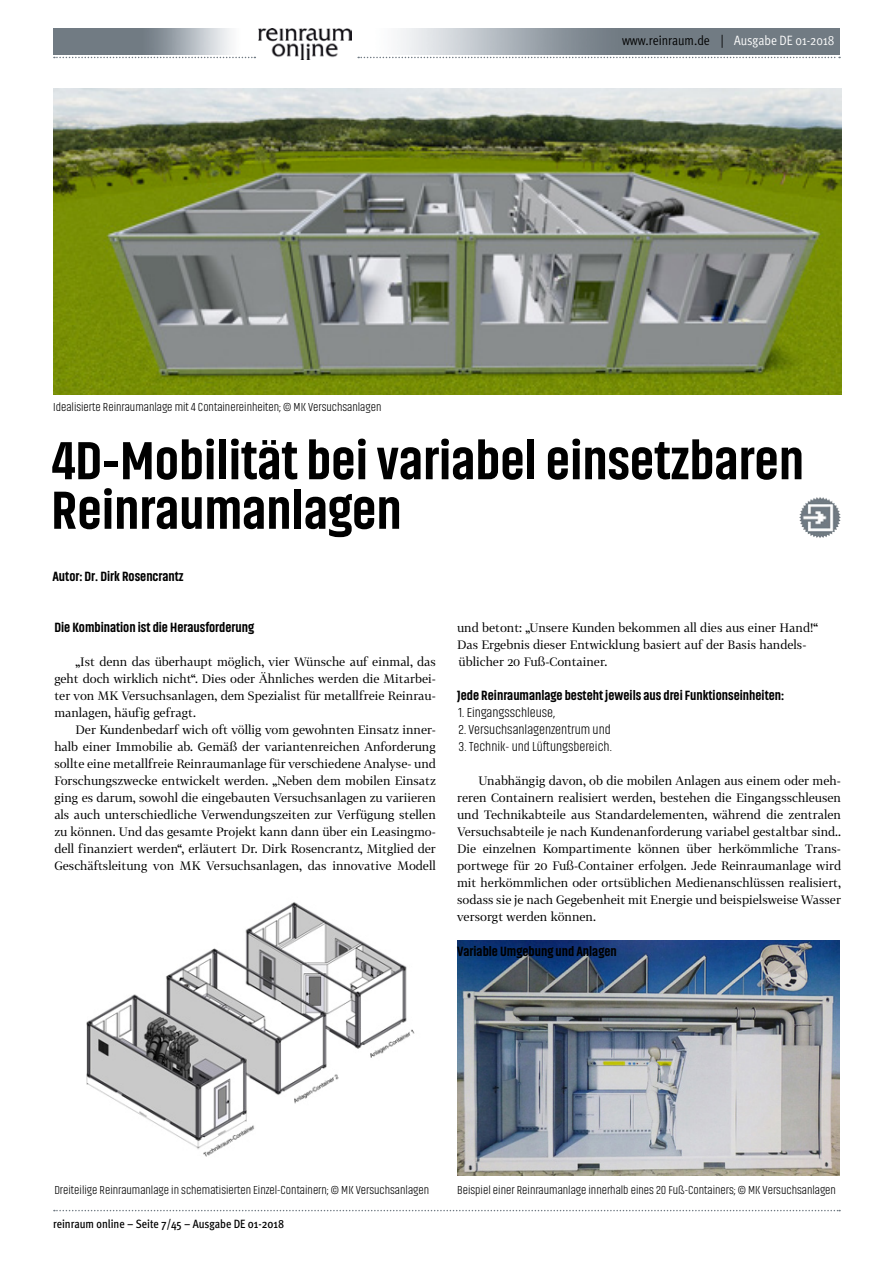
<style>
.page{position:relative;width:893px;height:1263px;background:#fff}
.page>*{position:absolute;margin:0;border:0;box-sizing:border-box;transform-origin:0 0}
.t1{font:800 54px/49.5px "Akhand";color:#000}
.t2{font:800 13.5px "Akhand";color:#000}
.t3{font:300 13.5px "Akhand";color:#000}
.t4{font:13.5px "Meta OT Cond Norm";color:#000}
.t5{font:12px/17px "Tabac G2";color:#000;text-align:justify}
.t6{font:300 12px "Akhand";color:#000}
.t7{font:500 condensed 12px "Meta OT";color:#000}
.s1{color:#fff}
</style>
<div class="page">
<svg style="left:358px;top:57px;width:482px;height:1px"></svg>
<svg style="left:54px;top:57px;width:201px;height:1px"></svg>
<svg style="left:54px;top:1210px;width:786px;height:1px"></svg>
<img style="left:258px;top:29px;width:94px;height:31px">
<img style="left:457px;top:941px;width:383px;height:234px">
<img style="left:86px;top:902px;width:329px;height:255px">
<img style="left:53px;top:88px;width:788px;height:306px">
<img style="left:799px;top:497px;width:42px;height:41px">
<p class="t6" style="left:53px;top:401px;width:330px">Idealisierte Reinraumanlage mit 4 Containereinheiten; © MK Versuchsanlagen</p>
<p class="t4" style="left:622px;top:32px;width:214px">www.reinraum.de | <span class="s1">Ausgabe DE 01-2018</span></p>
<h1 class="t1" style="left:51px;top:436px;width:754px">4D-Mobilität bei variabel einsetzbaren<br>Reinraumanlagen</h1>
<p class="t2" style="left:52px;top:569px;width:133px">Autor: Dr. Dirk Rosencrantz</p>
<p class="t2" style="left:54px;top:620px;width:201px">Die Kombination ist die Herausforderung</p>
<p class="t5" style="left:54px;top:653px;width:383px;text-indent:21px">„Ist denn das überhaupt möglich, vier Wünsche auf einmal, das geht doch wirklich nicht“. Dies oder Ähnliches werden die Mitarbei&shy;ter von MK Versuchsanlagen, dem Spezialist für metallfreie Reinrau&shy;manlagen, häufig gefragt.</p>
<p class="t5" style="left:54px;top:721px;width:383px;text-indent:21px">Der Kundenbedarf wich oft völlig vom gewohnten Einsatz inner&shy;halb einer Immobilie ab. Gemäß der variantenreichen Anforderung sollte eine metallfreie Reinraumanlage für verschiedene Analyse- und Forschungszwecke entwickelt werden. „Neben dem mobilen Einsatz ging es darum, sowohl die eingebauten Versuchsanlagen zu variieren als auch unterschiedliche Verwendungszeiten zur Verfügung stellen zu können. Und das gesamte Projekt kann dann über ein Leasingmo&shy;dell finanziert werden“, erläutert Dr. Dirk Rosencrantz, Mitglied der Geschäftsleitung von MK Versuchsanlagen, das innovative Modell</p>
<p class="t5" style="left:457px;top:619px;width:362px;text-align:left">und betont: „Unsere Kunden bekommen all dies aus einer Hand!“<br>Das Ergebnis dieser Entwicklung basiert auf der Basis handels&shy;üblicher 20 Fuß-Container.</p>
<p class="t2" style="left:457px;top:688px;width:329px">Jede Reinraumanlage besteht jeweils aus drei Funktionseinheiten:</p>
<p class="t3" style="left:459px;top:706px;width:98px">1. Eingangsschleuse,</p>
<p class="t3" style="left:459px;top:723px;width:154px">2. Versuchsanlagenzentrum und</p>
<p class="t3" style="left:459px;top:740px;width:155px">3. Technik- und Lüftungsbereich.</p>
<p class="t5" style="left:457px;top:772px;width:385px;text-indent:21px">Unabhängig davon, ob die mobilen Anlagen aus einem oder meh&shy;reren Containern realisiert werden, bestehen die Eingangsschleusen und Technikabteile aus Standardelementen, während die zentralen Versuchsabteile je nach Kundenanforderung variabel gestaltbar sind..<br>Die einzelnen Kompartimente können über herkömmliche Trans&shy;portwege für 20 Fuß-Container erfolgen. Jede Reinraumanlage wird mit herkömmlichen oder ortsüblichen Medienanschlüssen realisiert, sodass sie je nach Gegebenheit mit Energie und beispielsweise Wasser versorgt werden können.</p>
<p class="t2" style="left:457px;top:944px;width:161px">Variable Umgebung und Anlagen</p>
<p class="t6" style="left:54px;top:1183px;width:376px">Dreiteilige Reinraumanlage in schematisierten Einzel-Containern; © MK Versuchsanlagen</p>
<p class="t6" style="left:457px;top:1183px;width:380px">Beispiel einer Reinraumanlage innerhalb eines 20 Fuß-Containers; © MK Versuchsanlagen</p>
<p class="t7" style="left:53px;top:1216px;width:232px">reinraum online – Seite 7/45 – Ausgabe DE 01-2018</p>
</div>
